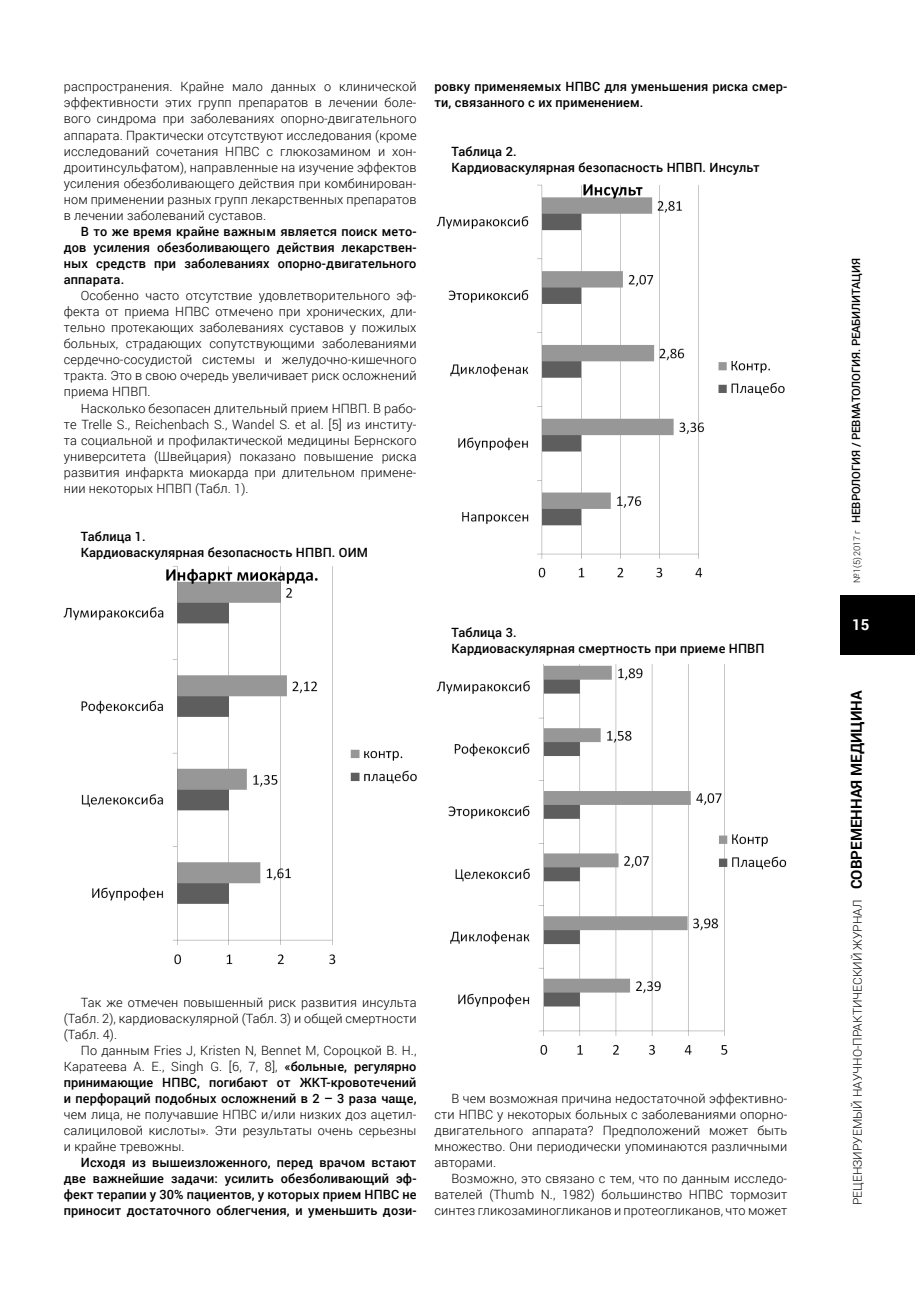
<style>
.page{position:relative;width:915px;height:1306px;background:#fff}
.page>*{position:absolute;margin:0;border:0;box-sizing:border-box;transform-origin:0 0}
.t1{font:700 15px "Roboto";color:#fff}
.t2{font:300 12.75px/16px "Roboto";letter-spacing:.01em;color:#000;text-align:justify}
.t3{font:500 12.75px/16px "Roboto";letter-spacing:.01em;color:#000}
.t4{font:300 12px "Roboto";color:#000}
.t5{font:500 11.4px "Roboto";letter-spacing:-.01em;color:#000}
.s1{font-weight:300}
.s2{font-weight:300;font-size:9px}
.s3{font-weight:700;font-size:15px}
</style>
<div class="page">
<div style="left:839px;top:595px;width:75px;height:60px;background:#000"></div>
<img style="left:63px;top:566px;width:354px;height:399px">
<img style="left:436px;top:184px;width:349px;height:394px">
<img style="left:436px;top:664px;width:351px;height:391px">
<p class="t2" style="left:64px;top:78px;width:354px">распространения. Крайне мало данных о клинической эффективности этих групп препаратов в лечении боле&shy;вого синдрома при заболеваниях опорно-двигательного аппарата. Практически отсутствуют исследования (кроме исследований сочетания НПВС с глюкозамином и хон&shy;дроитинсульфатом), направленные на изучение эффектов усиления обезболивающего действия при комбинирован&shy;ном применении разных групп лекарственных препаратов в лечении заболеваний суставов.</p>
<p class="t3" style="left:64px;top:223px;width:354px;text-align:justify;text-indent:17px">В то же время крайне важным является поиск мето&shy;дов усиления обезболивающего действия лекарствен&shy;ных средств при заболеваниях опорно-двигательного аппарата.</p>
<p class="t2" style="left:64px;top:287px;width:354px;text-indent:17px">Особенно часто отсутствие удовлетворительного эф&shy;фекта от приема НПВС отмечено при хронических, дли&shy;тельно протекающих заболеваниях суставов у пожилых больных, страдающих сопутствующими заболеваниями сердечно-сосудистой системы и желудочно-кишечного тракта. Это в свою очередь увеличивает риск осложнений приема НПВП.</p>
<p class="t2" style="left:64px;top:399px;width:354px;text-indent:17px">Насколько безопасен длительный прием НПВП. В рабо&shy;те Trelle S., Reichenbach S., Wandel S. et al. [5] из институ&shy;та социальной и профилактической медицины Бернского университета (Швейцария) показано повышение риска развития инфаркта миокарда при длительном примене&shy;нии некоторых НПВП (Табл. 1).</p>
<p class="t3" style="left:81px;top:528px;width:288px">Таблица 1.<br>Кардиоваскулярная безопасность НПВП. ОИМ</p>
<p class="t3" style="left:434px;top:78px;width:354px">ровку применяемых НПВС для уменьшения риска смер&shy;ти, связанного с их применением.</p>
<p class="t3" style="left:451px;top:143px;width:309px">Таблица 2.<br>Кардиоваскулярная безопасность НПВП. Инсульт</p>
<p class="t3" style="left:451px;top:624px;width:314px">Таблица 3.<br>Кардиоваскулярная смертность при приеме НПВП</p>
<p class="t2" style="left:64px;top:993px;width:354px;text-indent:17px">Так же отмечен повышенный риск развития инсульта (Табл. 2), кардиоваскулярной (Табл. 3) и общей смертности (Табл. 4).</p>
<p class="t3" style="left:64px;top:1041px;width:354px;text-align:justify;text-indent:17px"><span class="s1">По данным Fries J, Kristen N, Bennet M, Сороцкой В. Н., Каратеева А. Е., Singh G. [6, 7, 8],</span> «больные, регулярно принимающие НПВС, погибают от ЖКТ-кровотечений и перфораций подобных осложнений в 2 – 3 раза чаще,</p>
<p class="t2" style="left:64px;top:1106px;width:354px">чем лица, не получавшие НПВС и/или низких доз ацетил&shy;салициловой кислоты». Эти результаты очень серьезны и крайне тревожны.</p>
<p class="t3" style="left:64px;top:1154px;width:354px;text-align:justify;text-indent:17px">Исходя из вышеизложенного, перед врачом встают две важнейшие задачи: усилить обезболивающий эф&shy;фект терапии у 30% пациентов, у которых прием НПВС не приносит достаточного облегчения, и уменьшить дози-</p>
<p class="t2" style="left:434px;top:1089px;width:354px;text-indent:17px">В чем возможная причина недостаточной эффективно&shy;сти НПВС у некоторых больных с заболеваниями опорно&shy;двигательного аппарата? Предположений может быть множество. Они периодически упоминаются различными авторами.</p>
<p class="t2" style="left:434px;top:1170px;width:354px;text-indent:17px">Возможно, это связано с тем, что по данным исследо&shy;вателей (Thumb N., 1982) большинство НПВС тормозит синтез гликозаминогликанов и протеогликанов, что может</p>
<p class="t5" style="left:847px;top:582px;width:326px;rotate:-90deg"><span class="s2">№1(5) 2017 г</span> НЕВРОЛОГИЯ / РЕВМАТОЛОГИЯ. РЕАБИЛИТАЦИЯ</p>
<p class="t1" style="left:851px;top:614px;width:19px">15</p>
<p class="t4" style="left:848px;top:1204px;width:516px;rotate:-90deg">РЕЦЕНЗИРУЕМЫЙ НАУЧНО-ПРАКТИЧЕСКИЙ ЖУРНАЛ <span class="s3">СОВРЕМЕННАЯ МЕДИЦИНА</span></p>
</div>
